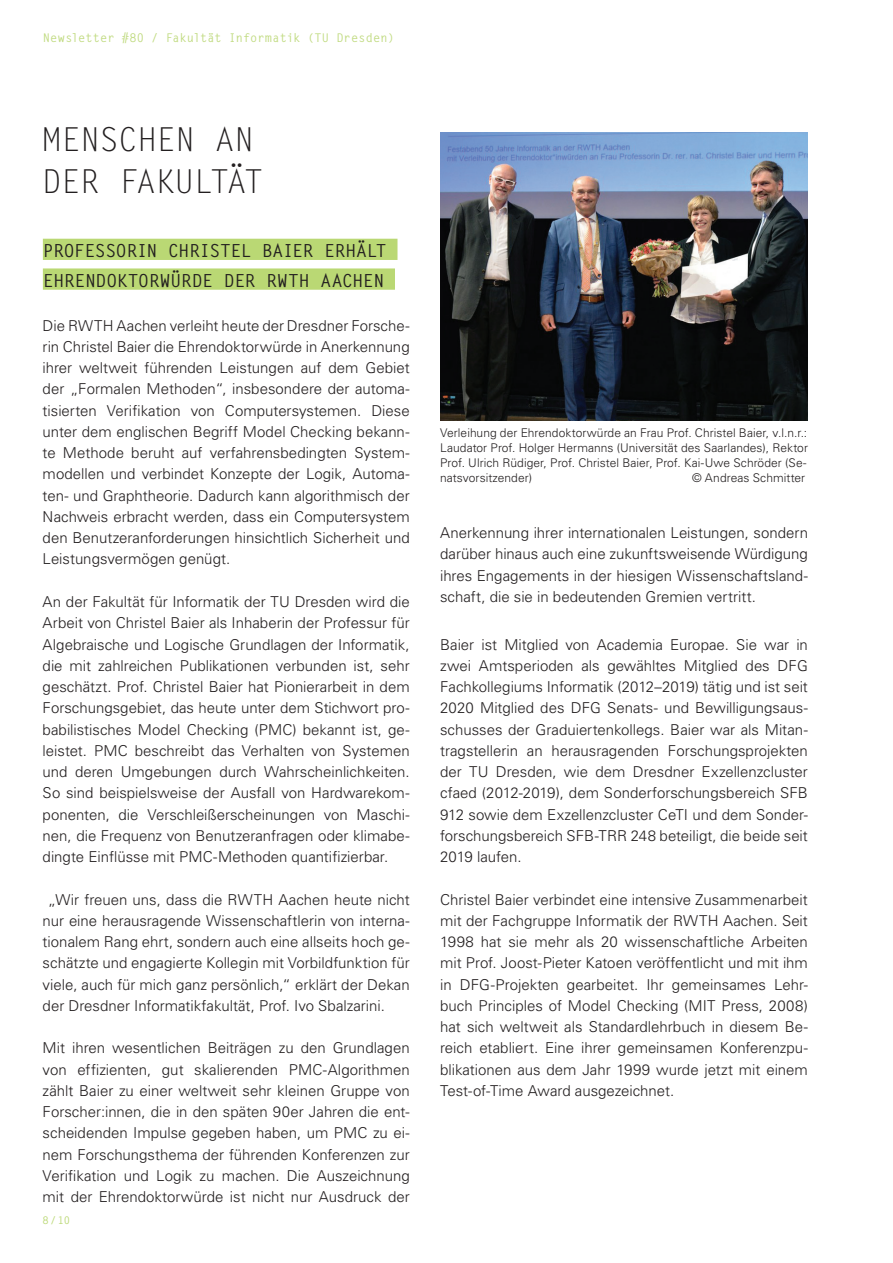
<style>
.page{position:relative;width:893px;height:1263px;background:#fff}
.page>*{position:absolute;margin:0;border:0;box-sizing:border-box;transform-origin:0 0}
.t1{font:33px/42.5px "Letter Gothic Std";letter-spacing:-.025em;color:#231f20}
.t2{font:700 18px/29.7px "Letter Gothic Std";letter-spacing:-.02em;color:#231f20}
.Überschrift_2{font:300 15px/21.3px "Univers LT Std";color:#231f20;text-align:justify}
.t3{font:300 12px/15px "Univers LT Std";letter-spacing:.005em;color:#231f20;text-align:justify}
.t4{font:700 12px "Letter Gothic Std";letter-spacing:.005em;color:#c1db82}
.t5{font:700 10.5px "Letter Gothic Std";color:#bad874}
</style>
<div class="page">
<div style="left:43px;top:239px;width:354px;height:21px;background:#bad874"></div>
<div style="left:43px;top:268px;width:352px;height:22px;background:#bad874"></div>
<img style="left:440px;top:132px;width:368px;height:288px">
<p class="t4" style="left:43px;top:31px;width:353px">Newsletter #80 / Fakultät Informatik (TU Dresden)</p>
<h1 class="t1" style="left:42px;top:119px;width:223px">MENSCHEN AN<br>DER FAKULTÄT</h1>
<p class="t2" style="left:43px;top:236px;width:345px">PROFESSORIN CHRISTEL BAIER ERHÄLT<br>EHRENDOKTORWÜRDE DER RWTH AACHEN</p>
<p class="Überschrift_2" style="left:43px;top:315px;width:369px">Die RWTH Aachen verleiht heute der Dresdner Forsche&shy;rin Christel Baier die Ehrendoktorwürde in Anerkennung ihrer weltweit führenden Leistungen auf dem Gebiet der „Formalen Methoden“, insbesondere der automa&shy;tisierten Verifikation von Computersystemen. Diese unter dem englischen Begriff Model Checking bekann&shy;te Methode beruht auf verfahrensbedingten System&shy;modellen und verbindet Konzepte der Logik, Automa&shy;ten- und Graphtheorie. Dadurch kann algorithmisch der Nachweis erbracht werden, dass ein Computersystem den Benutzeranforderungen hinsichtlich Sicherheit und Leistungsvermögen genügt.</p>
<p class="Überschrift_2" style="left:43px;top:591px;width:369px">An der Fakultät für Informatik der TU Dresden wird die Arbeit von Christel Baier als Inhaberin der Professur für Algebraische und Logische Grundlagen der Informatik, die mit zahlreichen Publikationen verbunden ist, sehr geschätzt. Prof. Christel Baier hat Pionierarbeit in dem Forschungsgebiet, das heute unter dem Stichwort pro&shy;babilistisches Model Checking (PMC) bekannt ist, ge&shy;leistet. PMC beschreibt das Verhalten von Systemen und deren Umgebungen durch Wahrscheinlichkeiten.<br>So sind beispielsweise der Ausfall von Hardwarekom&shy;ponenten, die Verschleißerscheinungen von Maschi&shy;nen, die Frequenz von Benutzeranfragen oder klimabe&shy;dingte Einflüsse mit PMC-Methoden quantifizierbar.</p>
<p class="Überschrift_2" style="left:43px;top:889px;width:369px;text-indent:5px">„Wir freuen uns, dass die RWTH Aachen heute nicht nur eine herausragende Wissenschaftlerin von interna&shy;tionalem Rang ehrt, sondern auch eine allseits hoch ge&shy;schätzte und engagierte Kollegin mit Vorbildfunktion für viele, auch für mich ganz persönlich,“ erklärt der Dekan der Dresdner Informatikfakultät, Prof. Ivo Sbalzarini.</p>
<p class="Überschrift_2" style="left:43px;top:1037px;width:369px">Mit ihren wesentlichen Beiträgen zu den Grundlagen von effizienten, gut skalierenden PMC-Algorithmen zählt Baier zu einer weltweit sehr kleinen Gruppe von Forscher:innen, die in den späten 90er Jahren die ent&shy;scheidenden Impulse gegeben haben, um PMC zu ei&shy;nem Forschungsthema der führenden Konferenzen zur Verifikation und Logik zu machen. Die Auszeichnung mit der Ehrendoktorwürde ist nicht nur Ausdruck der</p>
<p class="t5" style="left:43px;top:1213px;width:29px">8/10</p>
<p class="t3" style="left:440px;top:425px;width:369px">Verleihung der Ehrendoktorwürde an Frau Prof. Christel Baier, v.l.n.r.:<br>Laudator Prof. Holger Hermanns (Universität des Saarlandes), Rektor Prof. Ulrich Rüdiger, Prof. Christel Baier, Prof. Kai-Uwe Schröder (Se&shy;natsvorsitzender)</p>
<p class="t3" style="left:692px;top:470px;width:115px">© Andreas Schmitter</p>
<h2 class="Überschrift_2" style="left:440px;top:522px;width:369px">Anerkennung ihrer internationalen Leistungen, sondern darüber hinaus auch eine zukunftsweisende Würdigung ihres Engagements in der hiesigen Wissenschaftsland&shy;schaft, die sie in bedeutenden Gremien vertritt.</h2>
<h2 class="Überschrift_2" style="left:440px;top:634px;width:369px">Baier ist Mitglied von Academia Europae. Sie war in zwei Amtsperioden als gewähltes Mitglied des DFG Fachkollegiums Informatik (2012–2019) tätig und ist seit 2020 Mitglied des DFG Senats- und Bewilligungsaus&shy;schusses der Graduiertenkollegs. Baier war als Mitan&shy;tragstellerin an herausragenden Forschungsprojekten der TU Dresden, wie dem Dresdner Exzellenzcluster cfaed (2012-2019), dem Sonderforschungsbereich SFB 912 sowie dem Exzellenzcluster CeTI und dem Sonder&shy;forschungsbereich SFB-TRR 248 beteiligt, die beide seit 2019 laufen.</h2>
<h2 class="Überschrift_2" style="left:440px;top:889px;width:369px">Christel Baier verbindet eine intensive Zusammenarbeit mit der Fachgruppe Informatik der RWTH Aachen. Seit 1998 hat sie mehr als 20 wissenschaftliche Arbeiten mit Prof. Joost-Pieter Katoen veröffentlicht und mit ihm in DFG-Projekten gearbeitet. Ihr gemeinsames Lehr&shy;buch Principles of Model Checking (MIT Press, 2008) hat sich weltweit als Standardlehrbuch in diesem Be&shy;reich etabliert. Eine ihrer gemeinsamen Konferenzpu&shy;blikationen aus dem Jahr 1999 wurde jetzt mit einem Test-of-Time Award ausgezeichnet.</h2>
</div>
